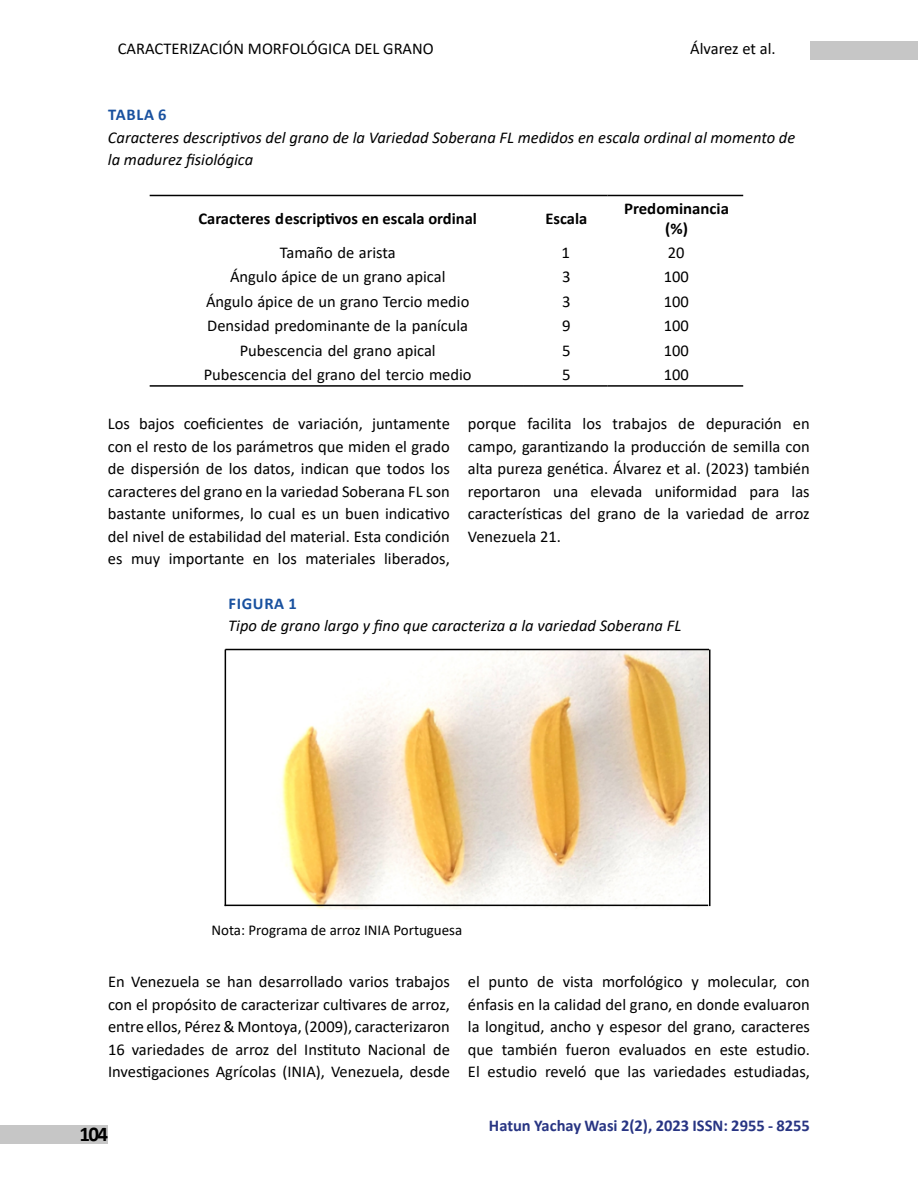
<style>
.page{position:relative;width:918px;height:1188px;background:#fff}
.page>*{position:absolute;margin:0;border:0;box-sizing:border-box;transform-origin:0 0}
.t1{font:700 21px "Calibri";color:#000}
.t2{font:16.5px/22.5px "Calibri";color:#000;text-align:justify}
.t3{font:italic 16.5px/22.5px "Calibri";color:#000}
.t4{font:700 16.5px/19.8px "Calibri";color:#000;text-align:center}
.t5{font:700 16.5px "Calibri";color:#283583}
.t6{font:700 16.5px "Calibri";letter-spacing:.04em;color:#19519f}
.t7{font:15px "Calibri";color:#000}
</style>
<div class="page">
<div style="left:0;top:1125px;width:108px;height:19px;background:#c6c6c6"></div>
<div style="left:810px;top:41px;width:108px;height:19px;background:#c6c6c6"></div>
<hr style="left:150px;top:385px;width:373px;height:2px;background:#000">
<hr style="left:523px;top:385px;width:85px;height:2px;background:#000">
<hr style="left:608px;top:385px;width:135px;height:2px;background:#000">
<hr style="left:150px;top:195px;width:373px;height:1px;background:#000">
<hr style="left:523px;top:195px;width:85px;height:1px;background:#000">
<hr style="left:608px;top:195px;width:135px;height:1px;background:#000">
<img style="left:224px;top:650px;width:487px;height:259px">
<hr style="left:225px;top:650px;width:1px;height:256px;background:#000">
<hr style="left:709px;top:650px;width:2px;height:256px;background:#000">
<hr style="left:225px;top:649px;width:484px;height:1px;background:#000">
<hr style="left:225px;top:905px;width:483px;height:1px;background:#000">
<p class="t2" style="left:118px;top:36px;width:318px">CARACTERIZACIÓN MORFOLÓGICA DEL GRANO</p>
<p class="t2" style="left:690px;top:36px;width:87px">Álvarez et al.</p>
<p class="t6" style="left:108px;top:103px;width:60px">TABLA 6</p>
<p class="t3" style="left:108px;top:125px;width:689px">Caracteres descriptivos del grano de la Variedad Soberana FL medidos en escala ordinal al momento de la madurez fisiológica</p>
<p class="t4" style="left:199px;top:208px;width:280px">Caracteres descriptivos en escala ordinal</p>
<p class="t4" style="left:546px;top:208px;width:43px">Escala</p>
<p class="t4" style="left:624px;top:198px;width:107px">Predominancia (%)</p>
<p class="t2" style="left:280px;top:241px;width:118px">Tamaño de arista</p>
<p class="t2" style="left:562px;top:241px;width:10px">1</p>
<p class="t2" style="left:668px;top:241px;width:18px">20</p>
<p class="t2" style="left:230px;top:265px;width:217px">Ángulo ápice de un grano apical</p>
<p class="t2" style="left:562px;top:265px;width:10px">3</p>
<p class="t2" style="left:664px;top:265px;width:27px">100</p>
<p class="t2" style="left:206px;top:290px;width:265px">Ángulo ápice de un grano Tercio medio</p>
<p class="t2" style="left:562px;top:290px;width:10px">3</p>
<p class="t2" style="left:664px;top:290px;width:27px">100</p>
<p class="t2" style="left:207px;top:314px;width:262px">Densidad predominante de la panícula</p>
<p class="t2" style="left:562px;top:314px;width:10px">9</p>
<p class="t2" style="left:664px;top:314px;width:27px">100</p>
<p class="t2" style="left:240px;top:338px;width:198px">Pubescencia del grano apical</p>
<p class="t2" style="left:562px;top:338px;width:10px">5</p>
<p class="t2" style="left:664px;top:338px;width:27px">100</p>
<p class="t2" style="left:204px;top:363px;width:269px">Pubescencia del grano del tercio medio</p>
<p class="t2" style="left:562px;top:363px;width:10px">5</p>
<p class="t2" style="left:664px;top:363px;width:27px">100</p>
<p class="t2" style="left:108px;top:412px;width:343px">Los bajos coeficientes de variación, juntamente con el resto de los parámetros que miden el grado de dispersión de los datos, indican que todos los caracteres del grano en la variedad Soberana FL son bastante uniformes, lo cual es un buen indicativo del nivel de estabilidad del material. Esta condición es muy importante en los materiales liberados,</p>
<p class="t2" style="left:468px;top:412px;width:343px">porque facilita los trabajos de depuración en campo, garantizando la producción de semilla con alta pureza genética. Álvarez et al. (2023) también reportaron una elevada uniformidad para las características del grano de la variedad de arroz Venezuela 21.</p>
<p class="t6" style="left:229px;top:592px;width:70px">FIGURA 1</p>
<p class="t3" style="left:228px;top:614px;width:455px">Tipo de grano largo y fino que caracteriza a la variedad Soberana FL</p>
<p class="t7" style="left:212px;top:919px;width:252px">Nota: Programa de arroz INIA Portuguesa</p>
<p class="t2" style="left:108px;top:970px;width:344px">En Venezuela se han desarrollado varios trabajos con el propósito de caracterizar cultivares de arroz, entre ellos, Pérez &amp; Montoya, (2009), caracterizaron 16 variedades de arroz del Instituto Nacional de Investigaciones Agrícolas (INIA), Venezuela, desde</p>
<p class="t2" style="left:468px;top:970px;width:344px">el punto de vista morfológico y molecular, con énfasis en la calidad del grano, en donde evaluaron la longitud, ancho y espesor del grano, caracteres que también fueron evaluados en este estudio.<br>El estudio reveló que las variedades estudiadas,</p>
<p class="t1" style="left:80px;top:1119px;width:30px">104</p>
<p class="t5" style="left:489px;top:1114px;width:323px">Hatun Yachay Wasi 2(2), 2023 ISSN: 2955 - 8255</p>
</div>
